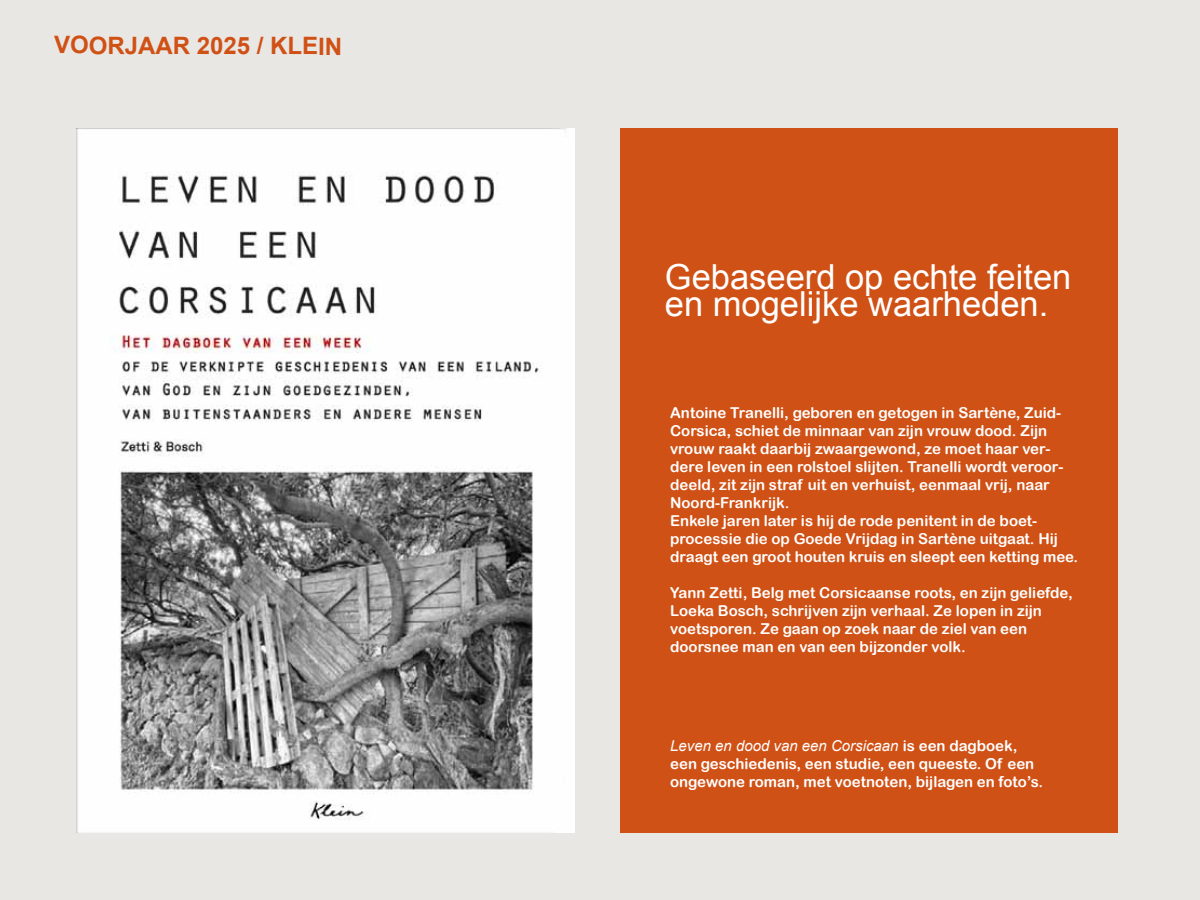
<style>
.page{position:relative;width:1200px;height:900px;background:#e8e7e4}
.page>*{position:absolute;margin:0;border:0;box-sizing:border-box;transform-origin:0 0}
.t1{font:34.5px/27px "Arial";color:#fff}
.t2{font:700 24px "Arial";letter-spacing:-.005em;color:#d05115}
.t3{font:15px/18px "Arial Rounded MT Bold";color:#fff}
.t4{font:italic 15px "Arial";color:#fff}
.s1{font-family:"Arial Rounded MT Bold";font-style:normal}
</style>
<div class="page">
<img style="left:76px;top:128px;width:499px;height:704px">
<div style="left:620px;top:128px;width:498px;height:704px;background:#d05115"></div>
<h2 class="t2" style="left:54px;top:30px;width:290px">VOORJAAR 2025 / KLEIN</h2>
<h1 class="t1" style="left:665px;top:264px;width:408px">Gebaseerd op echte feiten en mogelijke waarheden.</h1>
<p class="t3" style="left:670px;top:404px;width:409px">Antoine Tranelli, geboren en getogen in Sartène, Zuid-Corsica, schiet de minnaar van zijn vrouw dood. Zijn vrouw raakt daarbij zwaargewond, ze moet haar ver&shy;dere leven in een rolstoel slijten. Tranelli wordt veroor&shy;deeld, zit zijn straf uit en verhuist, eenmaal vrij, naar Noord-Frankrijk.<br>Enkele jaren later is hij de rode penitent in de boet&shy;processie die op Goede Vrijdag in Sartène uitgaat. Hij draagt een groot houten kruis en sleept een ketting mee.</p>
<p class="t3" style="left:670px;top:584px;width:404px">Yann Zetti, Belg met Corsicaanse roots, en zijn geliefde, Loeka Bosch, schrijven zijn verhaal. Ze lopen in zijn voetsporen. Ze gaan op zoek naar de ziel van een doorsnee man en van een bijzonder volk.</p>
<p class="t4" style="left:670px;top:736px;width:349px">Leven en dood van een Corsicaan <span class="s1">is een dagboek,</span></p>
<p class="t3" style="left:670px;top:755px;width:374px">een geschiedenis, een studie, een queeste. Of een ongewone roman, met voetnoten, bijlagen en foto’s.</p>
</div>
